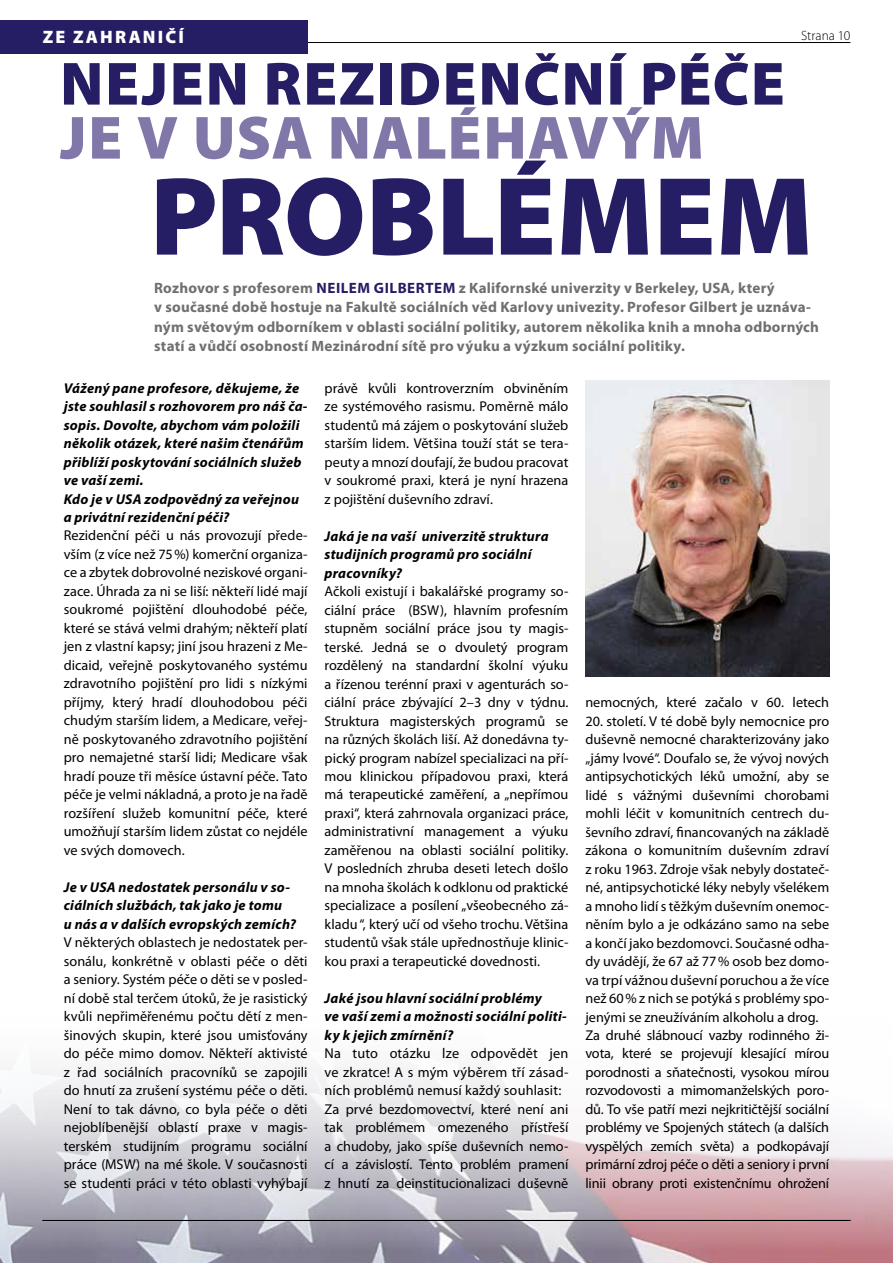
<style>
.page{position:relative;width:893px;height:1263px;background:#fff}
.page>*{position:absolute;margin:0;border:0;box-sizing:border-box;transform-origin:0 0}
.t1{font:900 112.5px "Myriad Pro";letter-spacing:-.005em;color:#251e65}
.t2{font:900 61.5px "Myriad Pro";letter-spacing:.025em;color:#251e65}
.t3{font:900 61.5px "Myriad Pro";letter-spacing:.015em;color:#8178a9}
.t4{font:900 18px "Myriad Pro";letter-spacing:.125em;color:#fff}
.t5{font:700 15px/19.5px "Myriad Pro";letter-spacing:.015em;color:#706f6f}
.t6{font:14.25px/18.5px "Myriad Pro";color:#000;text-align:justify}
.t7{font:italic 700 14.25px/18.5px "Myriad Pro";letter-spacing:.02em;color:#000}
.t8{font:300 13.5px "Myriad Pro";color:#000}
.s1{color:#251e65}
</style>
<div class="page">
<img style="left:0;top:1067px;width:893px;height:196px">
<hr style="left:43px;top:42px;width:807px;height:1px;background:#000">
<div style="left:0;top:20px;width:308px;height:33px;background:#251e65"></div>
<hr style="left:43px;top:1220px;width:807px;height:1px;background:#000">
<img style="left:586px;top:381px;width:243px;height:296px">
<p class="t4" style="left:43px;top:25px;width:143px">ZE ZAHRANIČÍ</p>
<p class="t8" style="left:801px;top:27px;width:51px">Strana 10</p>
<h2 class="t2" style="left:60px;top:43px;width:726px">NEJEN REZIDENČNÍ PÉČE</h2>
<h2 class="t3" style="left:60px;top:97px;width:645px">JE V USA NALÉHAVÝM</h2>
<h1 class="t1" style="left:150px;top:142px;width:665px">PROBLÉMEM</h1>
<p class="t5" style="left:154px;top:277px;width:666px">Rozhovor s profesorem <span class="s1">NEILEM GILBERTEM</span> z Kalifornské univerzity v Berkeley, USA, který<br>v současné době hostuje na Fakultě sociálních věd Karlovy univezity. Profesor Gilbert je uznáva&shy;ným světovým odborníkem v oblasti sociální politiky, autorem několika knih a mnoha odborných statí a vůdčí osobností Mezinárodní sítě pro výuku a výzkum sociální politiky.</p>
<p class="t7" style="left:64px;top:378px;width:245px">Vážený pane profesore, děkujeme, že jste souhlasil s rozhovorem pro náš ča&shy;sopis. Dovolte, abychom vám položili několik otázek, které našim čtenářům přiblíží poskytování sociálních služeb ve vaší zemi.<br>Kdo je v USA zodpovědný za veřejnou a privátní rezidenční péči?</p>
<p class="t6" style="left:64px;top:526px;width:245px">Rezidenční péči u nás provozují přede&shy;vším (z více než 75%) komerční organiza&shy;ce a zbytek dobrovolné neziskové organi&shy;zace. Úhrada za ni se liší: někteří lidé mají soukromé pojištění dlouhodobé péče, které se stává velmi drahým; někteří platí jen z vlastní kapsy; jiní jsou hrazeni z Me&shy;dicaid, veřejně poskytovaného systému zdravotního pojištění pro lidi s nízkými příjmy, který hradí dlouhodobou péči chudým starším lidem, a Medicare, veřej&shy;ně poskytovaného zdravotního pojištění pro nemajetné starší lidi; Medicare však hradí pouze tři měsíce ústavní péče. Tato péče je velmi nákladná, a proto je na řadě rozšíření služeb komunitní péče, které umožňují starším lidem zůstat co nejdéle ve svých domovech.</p>
<p class="t7" style="left:64px;top:877px;width:234px">Je v USA nedostatek personálu v so&shy;ciálních službách, tak jako je tomu<br>u nás a v dalších evropských zemích?</p>
<p class="t6" style="left:64px;top:933px;width:245px">V některých oblastech je nedostatek per&shy;sonálu, konkrétně v oblasti péče o děti a seniory. Systém péče o děti se v posled&shy;ní době stal terčem útoků, že je rasistický kvůli nepřiměřenému počtu dětí z men&shy;šinových skupin, které jsou umisťovány do péče mimo domov. Někteří aktivisté z řad sociálních pracovníků se zapojili do hnutí za zrušení systému péče o děti.<br>Není to tak dávno, co byla péče o děti nejoblíbenější oblastí praxe v magis&shy;terském studijním programu sociální práce (MSW) na mé škole. V současnosti se studenti práci v této oblasti vyhýbají</p>
<p class="t6" style="left:325px;top:378px;width:245px">právě kvůli kontroverzním obviněním ze systémového rasismu. Poměrně málo studentů má zájem o poskytování služeb starším lidem. Většina touží stát se tera&shy;peuty a mnozí doufají, že budou pracovat v soukromé praxi, která je nyní hrazena z pojištění duševního zdraví.</p>
<p class="t7" style="left:325px;top:526px;width:225px">Jaká je na vaší univerzitě struktura studijních programů pro sociální pracovníky?</p>
<p class="t6" style="left:325px;top:582px;width:245px">Ačkoli existují i bakalářské programy so&shy;ciální práce (BSW), hlavním profesním stupněm sociální práce jsou ty magis&shy;terské. Jedná se o dvouletý program rozdělený na standardní školní výuku a řízenou terénní praxi v agenturách so&shy;ciální práce zbývající 2–3 dny v týdnu.<br>Struktura magisterských programů se na různých školách liší. Až donedávna ty&shy;pický program nabízel specializaci na pří&shy;mou klinickou případovou praxi, která má terapeutické zaměření, a „nepřímou praxi“, která zahrnovala organizaci práce, administrativní management a výuku zaměřenou na oblasti sociální politiky.<br>V posledních zhruba deseti letech došlo na mnoha školách k odklonu od praktické specializace a posílení „všeobecného zá&shy;kladu “, který učí od všeho trochu. Většina studentů však stále upřednostňuje klinic&shy;kou praxi a terapeutické dovednosti.</p>
<p class="t7" style="left:325px;top:988px;width:244px">Jaké jsou hlavní sociální problémy<br>ve vaší zemi a možnosti sociální politi&shy;ky k jejich zmírnění?</p>
<p class="t6" style="left:325px;top:1044px;width:245px;text-align:left">Na tuto otázku lze odpovědět jen ve zkratce! A s mým výběrem tří zásad&shy;ních problémů nemusí každý souhlasit:<br>Za prvé bezdomovectví, které není ani tak problémem omezeného přístřeší a chudoby, jako spíše duševních nemo&shy;cí a závislostí. Tento problém pramení z hnutí za deinstitucionalizaci duševně</p>
<p class="t6" style="left:585px;top:693px;width:245px">nemocných, které začalo v 60. letech</p>
<p class="t6" style="left:585px;top:711px;width:245px;text-align:left">20. století. V té době byly nemocnice pro duševně nemocné charakterizovány jako „jámy lvové“. Doufalo se, že vývoj nových antipsychotických léků umožní, aby se lidé s vážnými duševními chorobami mohli léčit v komunitních centrech du&shy;ševního zdraví, financovaných na základě zákona o komunitním duševním zdraví z roku 1963. Zdroje však nebyly dostateč&shy;né, antipsychotické léky nebyly všelékem a mnoho lidí s těžkým duševním onemoc&shy;něním bylo a je odkázáno samo na sebe a končí jako bezdomovci. Současné odha&shy;dy uvádějí, že 67 až 77% osob bez domo&shy;va trpí vážnou duševní poruchou a že více než 60% z nich se potýká s problémy spo&shy;jenými se zneužíváním alkoholu a drog.<br>Za druhé slábnoucí vazby rodinného ži&shy;vota, které se projevují klesající mírou porodnosti a sňatečnosti, vysokou mírou rozvodovosti a mimomanželských poro&shy;dů. To vše patří mezi nejkritičtější sociální problémy ve Spojených státech (a dalších vyspělých zemích světa) a podkopávají primární zdroj péče o děti a seniory i první linii obrany proti existenčnímu ohrožení</p>
</div>
